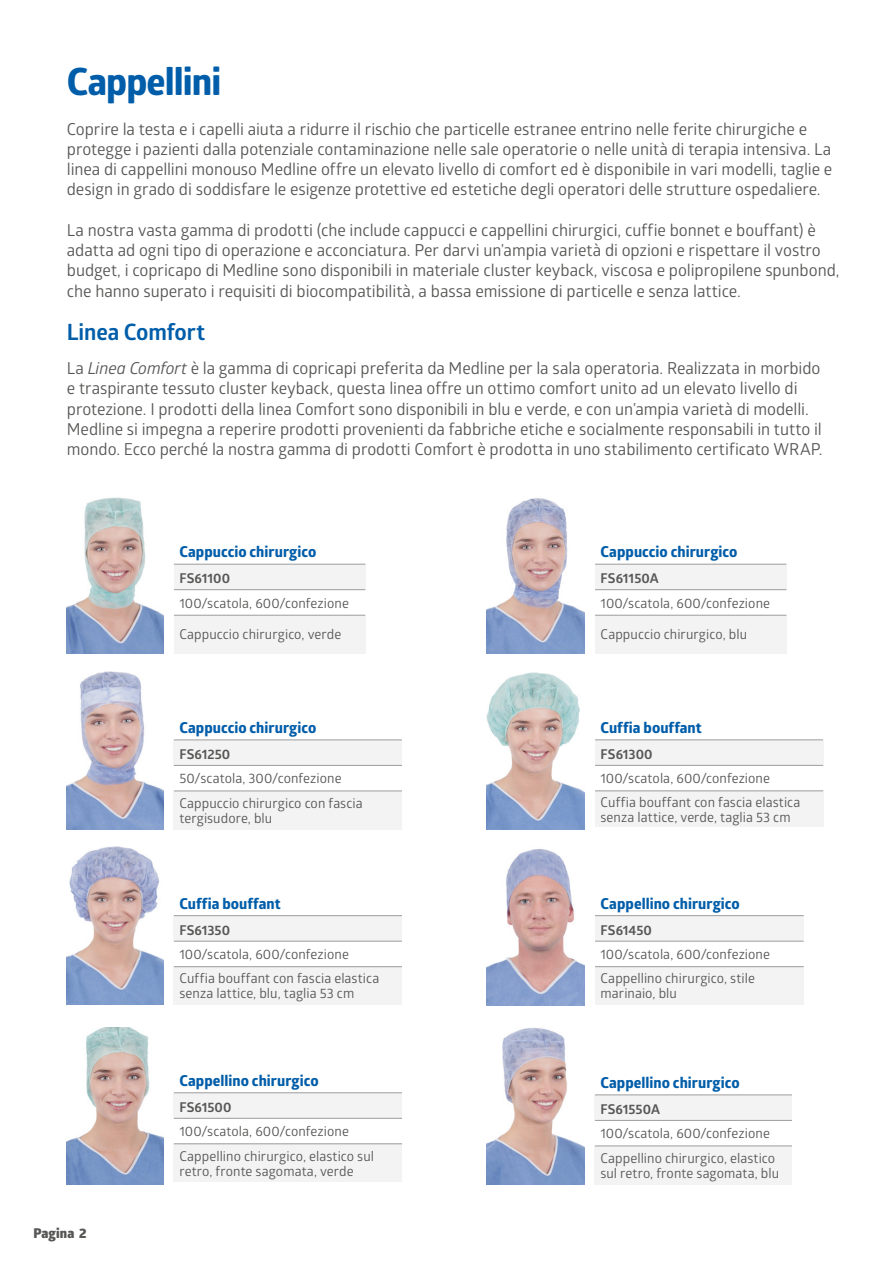
<style>
.page{position:relative;width:893px;height:1263px;background:#fff}
.page>*{position:absolute;margin:0;border:0;box-sizing:border-box;transform-origin:0 0}
.C_Large{font:700 37.5px "Globerx";letter-spacing:-.025em;color:#005da9}
.t1{font:700 22.5px "Glober";letter-spacing:-.005em;color:#005da9}
.t2{font:16.5px/20.2px "Glober";letter-spacing:-.005em;color:#575756}
.t3{font:700 15px "Globerx";letter-spacing:.005em;color:#005da9}
.t4{font:13.5px/15px "Glober";letter-spacing:.005em;color:#575756}
.t5{font:700 13.5px "Glober";letter-spacing:.005em;color:#575756}
.t6{font:800 13.5px "Glober";letter-spacing:.005em;color:#575756}
.s1{font-style:italic}
</style>
<div class="page">
<img style="left:67px;top:846px;width:96px;height:159px">
<div style="left:174px;top:564px;width:191px;height:26px;background:#f3f3f4"></div>
<div style="left:174px;top:615px;width:191px;height:38px;background:#f3f3f4"></div>
<hr style="left:174px;top:564px;width:191px;height:1px;background:#9d9d9d">
<hr style="left:174px;top:589px;width:191px;height:1px;background:#9d9d9d">
<hr style="left:174px;top:615px;width:191px;height:1px;background:#9d9d9d">
<div style="left:174px;top:740px;width:228px;height:25px;background:#f3f3f4"></div>
<div style="left:174px;top:791px;width:228px;height:38px;background:#f3f3f4"></div>
<hr style="left:174px;top:740px;width:228px;height:1px;background:#9d9d9d">
<hr style="left:174px;top:765px;width:228px;height:1px;background:#9d9d9d">
<hr style="left:174px;top:791px;width:228px;height:1px;background:#9d9d9d">
<div style="left:174px;top:916px;width:228px;height:25px;background:#f3f3f4"></div>
<div style="left:174px;top:967px;width:228px;height:38px;background:#f3f3f4"></div>
<hr style="left:174px;top:915px;width:228px;height:1px;background:#9d9d9d">
<hr style="left:174px;top:941px;width:228px;height:1px;background:#9d9d9d">
<hr style="left:174px;top:966px;width:228px;height:1px;background:#9d9d9d">
<div style="left:595px;top:564px;width:191px;height:26px;background:#f3f3f4"></div>
<div style="left:595px;top:615px;width:191px;height:38px;background:#f3f3f4"></div>
<hr style="left:595px;top:564px;width:191px;height:1px;background:#9d9d9d">
<hr style="left:595px;top:589px;width:191px;height:1px;background:#9d9d9d">
<hr style="left:595px;top:615px;width:191px;height:1px;background:#9d9d9d">
<div style="left:595px;top:740px;width:228px;height:25px;background:#f3f3f4"></div>
<div style="left:595px;top:791px;width:228px;height:36px;background:#f3f3f4"></div>
<hr style="left:595px;top:739px;width:228px;height:1px;background:#9d9d9d">
<hr style="left:595px;top:765px;width:228px;height:1px;background:#9d9d9d">
<hr style="left:595px;top:791px;width:228px;height:1px;background:#9d9d9d">
<div style="left:595px;top:916px;width:209px;height:25px;background:#f3f3f4"></div>
<div style="left:595px;top:967px;width:209px;height:38px;background:#f3f3f4"></div>
<hr style="left:595px;top:915px;width:209px;height:1px;background:#9d9d9d">
<hr style="left:595px;top:941px;width:209px;height:1px;background:#9d9d9d">
<hr style="left:595px;top:966px;width:209px;height:1px;background:#9d9d9d">
<img style="left:67px;top:497px;width:96px;height:156px">
<img style="left:487px;top:498px;width:97px;height:155px">
<img style="left:67px;top:671px;width:96px;height:158px">
<img style="left:487px;top:672px;width:97px;height:157px">
<img style="left:487px;top:849px;width:97px;height:156px">
<div style="left:174px;top:1093px;width:228px;height:25px;background:#f3f3f4"></div>
<div style="left:174px;top:1144px;width:228px;height:38px;background:#f3f3f4"></div>
<hr style="left:174px;top:1092px;width:228px;height:1px;background:#9d9d9d">
<hr style="left:174px;top:1118px;width:228px;height:1px;background:#9d9d9d">
<hr style="left:174px;top:1143px;width:228px;height:1px;background:#9d9d9d">
<div style="left:595px;top:1095px;width:197px;height:25px;background:#f3f3f4"></div>
<div style="left:595px;top:1146px;width:197px;height:38px;background:#f3f3f4"></div>
<hr style="left:595px;top:1095px;width:197px;height:1px;background:#9d9d9d">
<hr style="left:595px;top:1120px;width:197px;height:1px;background:#9d9d9d">
<hr style="left:595px;top:1146px;width:197px;height:1px;background:#9d9d9d">
<img style="left:67px;top:1027px;width:96px;height:157px">
<img style="left:487px;top:1028px;width:97px;height:156px">
<p class="C_Large" style="left:67px;top:54px;width:156px">Cappellini</p>
<p class="t2" style="left:67px;top:118px;width:767px">Coprire la testa e i capelli aiuta a ridurre il rischio che particelle estranee entrino nelle ferite chirurgiche e protegge i pazienti dalla potenziale contaminazione nelle sale operatorie o nelle unità di terapia intensiva. La linea di cappellini monouso Medline offre un elevato livello di comfort ed è disponibile in vari modelli, taglie e design in grado di soddisfare le esigenze protettive ed estetiche degli operatori delle strutture ospedaliere.</p>
<p class="t2" style="left:67px;top:219px;width:774px">La nostra vasta gamma di prodotti (che include cappucci e cappellini chirurgici, cuffie bonnet e bouffant) è adatta ad ogni tipo di operazione e acconciatura. Per darvi un’ampia varietà di opzioni e rispettare il vostro budget, i copricapo di Medline sono disponibili in materiale cluster keyback, viscosa e polipropilene spunbond, che hanno superato i requisiti di biocompatibilità, a bassa emissione di particelle e senza lattice.</p>
<p class="t1" style="left:67px;top:316px;width:140px">Linea Comfort</p>
<p class="t2" style="left:67px;top:357px;width:757px">La <span class="s1">Linea Comfort</span> è la gamma di copricapi preferita da Medline per la sala operatoria. Realizzata in morbido e traspirante tessuto cluster keyback, questa linea offre un ottimo comfort unito ad un elevato livello di protezione. I prodotti della linea Comfort sono disponibili in blu e verde, e con un’ampia varietà di modelli.<br>Medline si impegna a reperire prodotti provenienti da fabbriche etiche e socialmente responsabili in tutto il mondo. Ecco perché la nostra gamma di prodotti Comfort è prodotta in uno stabilimento certificato WRAP.</p>
<p class="t6" style="left:33px;top:1223px;width:55px">Pagina 2</p>
<p class="t3" style="left:179px;top:541px;width:138px">Cappuccio chirurgico</p>
<p class="t5" style="left:179px;top:569px;width:52px">FS61100</p>
<p class="t4" style="left:179px;top:595px;width:171px">100/scatola, 600/confezione</p>
<p class="t4" style="left:179px;top:626px;width:163px">Cappuccio chirurgico, verde</p>
<p class="t3" style="left:179px;top:716px;width:138px">Cappuccio chirurgico</p>
<p class="t5" style="left:179px;top:744px;width:52px">FS61250</p>
<p class="t4" style="left:179px;top:770px;width:164px">50/scatola, 300/confezione</p>
<p class="t4" style="left:179px;top:795px;width:185px">Cappuccio chirurgico con fascia tergisudore, blu</p>
<p class="t3" style="left:179px;top:892px;width:103px">Cuffia bouffant</p>
<p class="t5" style="left:179px;top:920px;width:52px">FS61350</p>
<p class="t4" style="left:179px;top:946px;width:171px">100/scatola, 600/confezione</p>
<p class="t4" style="left:179px;top:970px;width:201px">Cuffia bouffant con fascia elastica senza lattice, blu, taglia 53 cm</p>
<p class="t3" style="left:179px;top:1069px;width:141px">Cappellino chirurgico</p>
<p class="t5" style="left:179px;top:1097px;width:54px">FS61500</p>
<p class="t4" style="left:179px;top:1123px;width:171px">100/scatola, 600/confezione</p>
<p class="t4" style="left:179px;top:1148px;width:196px">Cappellino chirurgico, elastico sul retro, fronte sagomata, verde</p>
<p class="t3" style="left:600px;top:541px;width:138px">Cappuccio chirurgico</p>
<p class="t5" style="left:600px;top:569px;width:60px">FS61150A</p>
<p class="t4" style="left:600px;top:595px;width:171px">100/scatola, 600/confezione</p>
<p class="t4" style="left:600px;top:626px;width:148px">Cappuccio chirurgico, blu</p>
<p class="t3" style="left:600px;top:716px;width:103px">Cuffia bouffant</p>
<p class="t5" style="left:600px;top:744px;width:54px">FS61300</p>
<p class="t4" style="left:600px;top:770px;width:171px">100/scatola, 600/confezione</p>
<p class="t4" style="left:600px;top:794px;width:201px">Cuffia bouffant con fascia elastica senza lattice, verde, taglia 53 cm</p>
<p class="t3" style="left:600px;top:892px;width:141px">Cappellino chirurgico</p>
<p class="t5" style="left:600px;top:920px;width:53px">FS61450</p>
<p class="t4" style="left:600px;top:946px;width:171px">100/scatola, 600/confezione</p>
<p class="t4" style="left:600px;top:970px;width:156px">Cappellino chirurgico, stile marinaio, blu</p>
<p class="t3" style="left:600px;top:1071px;width:141px">Cappellino chirurgico</p>
<p class="t5" style="left:600px;top:1099px;width:61px">FS61550A</p>
<p class="t4" style="left:600px;top:1125px;width:171px">100/scatola, 600/confezione</p>
<p class="t4" style="left:600px;top:1150px;width:180px">Cappellino chirurgico, elastico sul retro, fronte sagomata, blu</p>
</div>
